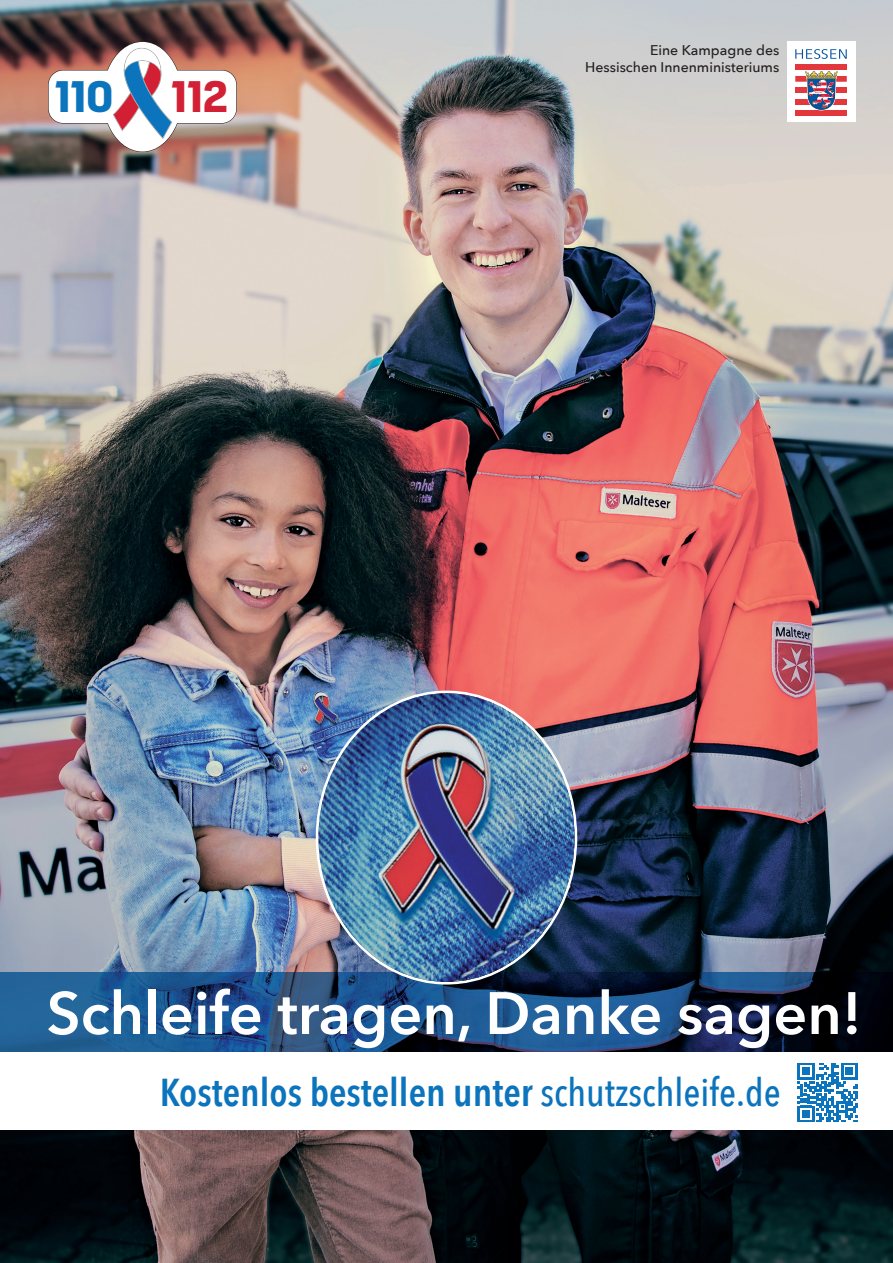
<style>
.page{position:relative;width:893px;height:1263px;background:#fff}
.page>*{position:absolute;margin:0;border:0;box-sizing:border-box;transform-origin:0 0}
.t1{font:600 59.1px "Avenir Next";color:#fff}
.t2{font:700 41.1px "Heron Sans";color:#0c74bc}
.t3{font:700 41.1px "Heron Sans";color:#d22034}
.t4{font:600 38.85px "Avenir Next Condensed";color:#0c74bc}
.t5{font:500 14.1px/16.2px "Avenir Next";color:#231f20;text-align:right}
.s1{font-weight:500}
</style>
<div class="page">
<img style="left:0;top:0;width:893px;height:1263px">
<div style="left:787px;top:41px;width:68px;height:81px;background:#fff"></div>
<div style="left:795px;top:64px;width:52px;height:6px;background:#e1373d"></div>
<div style="left:795px;top:76px;width:52px;height:6px;background:#e1373d"></div>
<div style="left:795px;top:88px;width:52px;height:5px;background:#e1373d"></div>
<div style="left:795px;top:99px;width:52px;height:6px;background:#e1373d"></div>
<div style="left:795px;top:110px;width:52px;height:6px;background:#e1373d"></div>
<svg style="left:804px;top:71px;width:34px;height:39px"></svg>
<svg style="left:795px;top:49px;width:52px;height:10px"></svg>
<svg style="left:48px;top:41px;width:189px;height:111px"></svg>
<img style="left:0;top:972px;width:893px;height:81px">
<div style="left:0;top:1053px;width:893px;height:77px;background:#fff"></div>
<svg style="left:797px;top:1063px;width:61px;height:59px"></svg>
<img style="left:318px;top:693px;width:257px;height:289px">
<h2 class="t2" style="left:55px;top:69px;width:59px">110</h2>
<h2 class="t3" style="left:172px;top:69px;width:57px">112</h2>
<p class="t5" style="left:585px;top:42px;width:195px">Eine Kampagne des<br>Hessischen Innenministeriums</p>
<h1 class="t1" style="left:47px;top:963px;width:817px">Schleife tragen, Danke sagen!</h1>
<h3 class="t4" style="left:160px;top:1059px;width:622px">Kostenlos bestellen unter <span class="s1">schutzschleife.de</span></h3>
</div>
